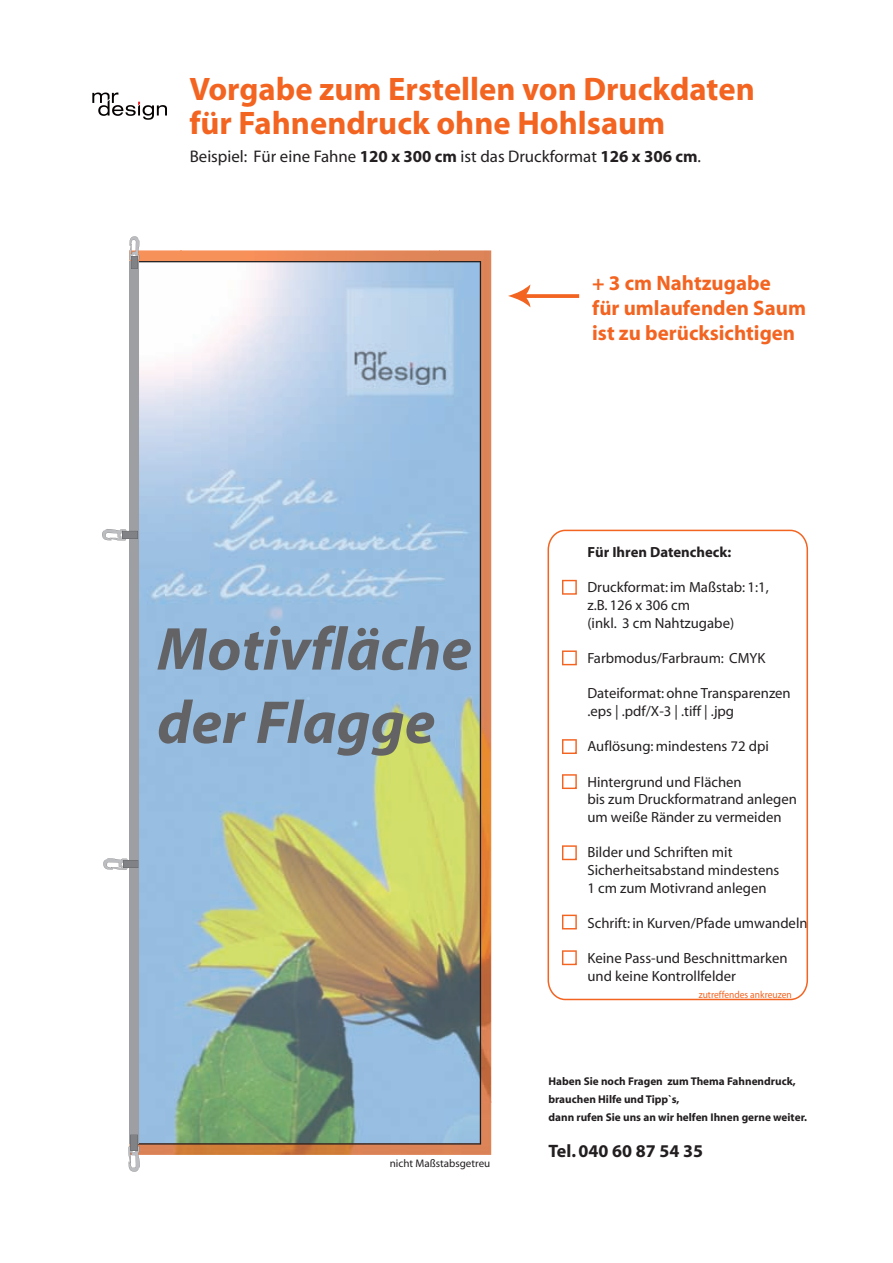
<style>
.page{position:relative;width:893px;height:1263px;background:#fff}
.page>*{position:absolute;margin:0;border:0;box-sizing:border-box;transform-origin:0 0}
.t1{font:italic 700 61.05px/73.3px "Myriad";color:#636366}
.t2{font:700 32.7px/34px "Myriad";color:#f36421}
.t3{font:700 21px/25.2px "Myriad";color:#f36421}
.t4{font:700 18px "Myriad";color:#231f20}
.t5{font:16.8px "Myriad";color:#231f20}
.t6{font:14.7px/17.7px "Myriad";color:#231f20}
.t7{font:700 14.7px "Myriad";color:#231f20}
.t8{font:700 11.25px/18px "Myriad";color:#231f20}
.t9{font:11.1px "Myriad";color:#231f20}
.t10{font:10.2px "Myriad";color:#f36421;scale:.93 1}
.s1{font-weight:700}
</style>
<div class="page">
<svg style="left:508px;top:284px;width:71px;height:23px"></svg>
<svg style="left:547px;top:530px;width:261px;height:470px"></svg>
<img style="left:140px;top:1102px;width:351px;height:53px">
<img style="left:440px;top:250px;width:51px;height:852px">
<img style="left:181px;top:250px;width:259px;height:11px">
<svg style="left:139px;top:261px;width:342px;height:883px;background:#a5bfc4"></svg>
<div style="left:129px;top:261px;width:10px;height:883px;background:#9d9fa2"></div>
<svg style="left:129px;top:236px;width:10px;height:33px"></svg>
<svg style="left:102px;top:529px;width:36px;height:12px"></svg>
<svg style="left:103px;top:858px;width:35px;height:12px"></svg>
<svg style="left:128px;top:1135px;width:12px;height:37px"></svg>
<svg style="left:92px;top:93px;width:75px;height:27px"></svg>
<h2 class="t2" style="left:189px;top:73px;width:567px">Vorgabe zum Erstellen von Druckdaten für Fahnendruck ohne Hohlsaum</h2>
<p class="t5" style="left:190px;top:148px;width:513px">Beispiel: Für eine Fahne <span class="s1">120 x 300 cm</span> ist das Druckformat <span class="s1">126 x 306 cm</span>.</p>
<h3 class="t3" style="left:592px;top:271px;width:215px">+ 3 cm Nahtzugabe<br>für umlaufenden Saum ist zu berücksichtigen</h3>
<h1 class="t1" style="left:157px;top:614px;width:316px">Motivfläche der Flagge</h1>
<p class="t9" style="left:390px;top:1158px;width:102px">nicht Maßstabsgetreu</p>
<p class="t7" style="left:587px;top:544px;width:145px">Für Ihren Datencheck:</p>
<p class="t6" style="left:587px;top:579px;width:183px">Druckformat: im Maßstab: 1:1, z.B. 126 x 306 cm<br>(inkl. 3 cm Nahtzugabe)</p>
<p class="t6" style="left:587px;top:650px;width:180px">Farbmodus/Farbraum: CMYK</p>
<p class="t6" style="left:587px;top:685px;width:205px">Dateiformat: ohne Transparenzen .eps | .pdf/X-3 | .tiff | .jpg</p>
<p class="t6" style="left:587px;top:738px;width:183px">Auflösung: mindestens 72 dpi</p>
<p class="t6" style="left:587px;top:773px;width:211px">Hintergrund und Flächen<br>bis zum Druckformatrand anlegen um weiße Ränder zu vermeiden</p>
<p class="t6" style="left:587px;top:844px;width:193px">Bilder und Schriften mit<br>Sicherheitsabstand mindestens<br>1 cm zum Motivrand anlegen</p>
<p class="t6" style="left:587px;top:915px;width:222px">Schrift: in Kurven/Pfade umwandeln</p>
<p class="t6" style="left:587px;top:950px;width:202px">Keine Pass-und Beschnittmarken und keine Kontrollfelder</p>
<p class="t10" style="left:699px;top:989px;width:102px">zutreffendes ankreuzen</p>
<p class="t8" style="left:548px;top:1073px;width:260px">Haben Sie noch Fragen zum Thema Fahnendruck, brauchen Hilfe und Tipp`s,<br>dann rufen Sie uns an wir helfen Ihnen gerne weiter.</p>
<p class="t4" style="left:548px;top:1142px;width:156px">Tel. 040 60 87 54 35</p>
</div>
